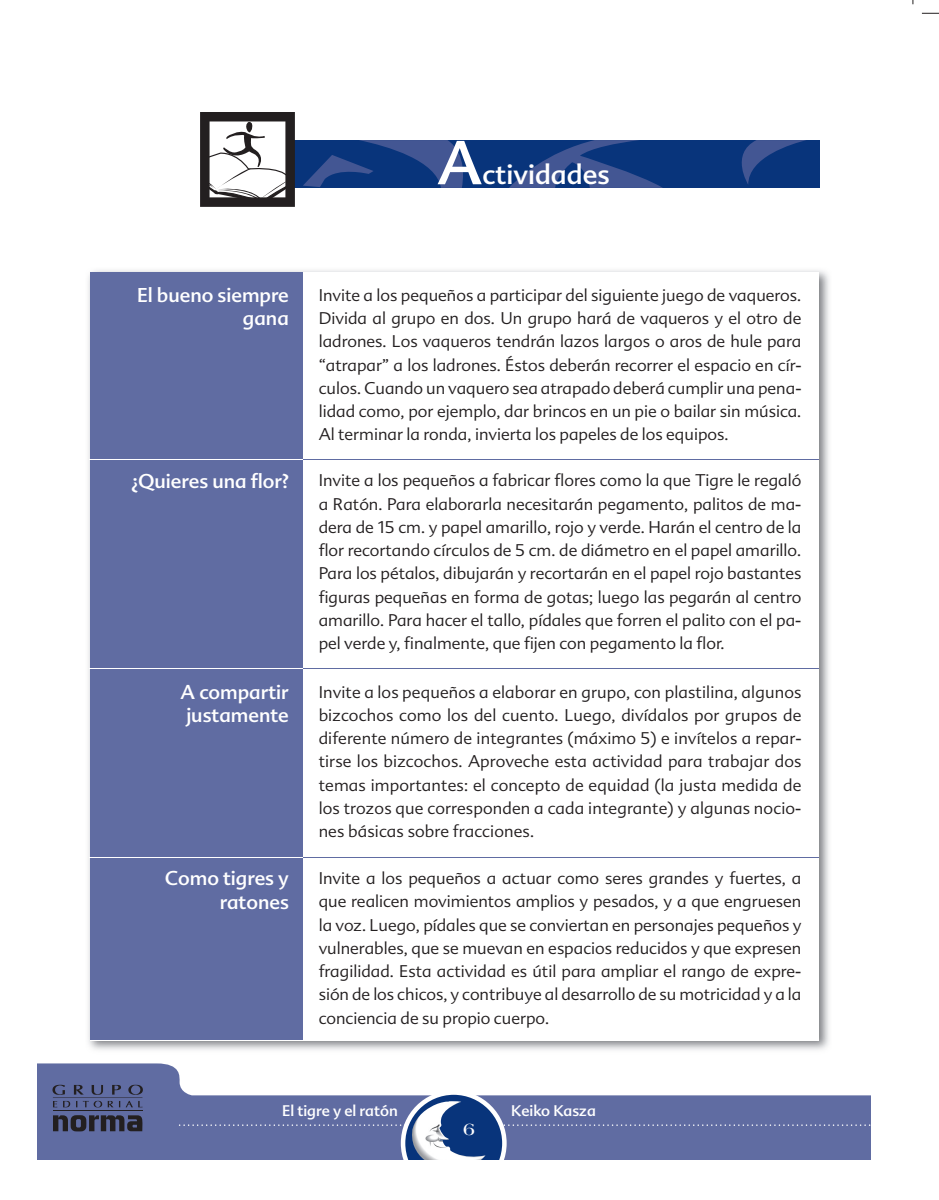
<style>
.page{position:relative;width:939px;height:1200px;background:#fff}
.page>*{position:absolute;margin:0;border:0;box-sizing:border-box;transform-origin:0 0}
.t1{font:60px "Advert";color:#fff}
.t2{font:27px "Advert";color:#fff}
.t3{font:19.5px/23.4px "Advert";color:#fff;text-align:right}
.t4{font:700 18px "Americana Std";color:#fff}
.t5{font:300 16.5px/23.2px "Advert";color:#231f20;text-align:justify}
.t6{font:15px "Advert";color:#fff}
</style>
<div class="page">
<svg style="left:37px;top:1063px;width:834px;height:96px"></svg>
<svg style="left:179px;top:1089px;width:691px;height:70px;background:#707bab"></svg>
<img style="left:411px;top:1100px;width:74px;height:59px">
<hr style="left:53px;top:1097px;width:89px;height:1px;background:#231f20">
<hr style="left:53px;top:1109px;width:89px;height:1px;background:#231f20">
<svg style="left:53px;top:1114px;width:89px;height:17px;background:#3a3c52"></svg>
<svg style="left:52px;top:1084px;width:91px;height:10px"></svg>
<svg style="left:53px;top:1100px;width:89px;height:7px"></svg>
<img style="left:88px;top:270px;width:741px;height:677px">
<img style="left:88px;top:947px;width:741px;height:103px">
<div style="left:90px;top:272px;width:728px;height:767px;background:#fff"></div>
<div style="left:90px;top:272px;width:212px;height:767px;background:#606ca2"></div>
<hr style="left:302px;top:459px;width:517px;height:1px;background:#606ca2">
<hr style="left:89px;top:459px;width:213px;height:1px;background:#fff">
<hr style="left:302px;top:668px;width:517px;height:1px;background:#606ca2">
<hr style="left:89px;top:668px;width:213px;height:1px;background:#fff">
<svg style="left:303px;top:140px;width:516px;height:48px;background:#183d81"></svg>
<svg style="left:200px;top:112px;width:95px;height:95px"></svg>
<hr style="left:302px;top:856px;width:517px;height:1px;background:#606ca2">
<hr style="left:89px;top:856px;width:213px;height:1px;background:#fff">
<svg style="left:922px;top:12px;width:17px;height:2px"></svg>
<h1 class="t1" style="left:437px;top:140px;width:47px">A</h1>
<h2 class="t2" style="left:482px;top:164px;width:129px">ctividades</h2>
<p class="t3" style="left:137px;top:285px;width:153px">El bueno siempre gana</p>
<p class="t5" style="left:319px;top:285px;width:484px">Invite a los pequeños a participar del siguiente juego de vaqueros.<br>Divida al grupo en dos. Un grupo hará de vaqueros y el otro de ladrones. Los vaqueros tendrán lazos largos o aros de hule para “atrapar” a los ladrones. Éstos deberán recorrer el espacio en cír&shy;culos. Cuando un vaquero sea atrapado deberá cumplir una pena&shy;lidad como, por ejemplo, dar brincos en un pie o bailar sin música.<br>Al terminar la ronda, invierta los papeles de los equipos.</p>
<p class="t3" style="left:131px;top:470px;width:159px">¿Quieres una flor?</p>
<p class="t5" style="left:319px;top:470px;width:484px">Invite a los pequeños a fabricar flores como la que Tigre le regaló a Ratón. Para elaborarla necesitarán pegamento, palitos de ma&shy;dera de 15 cm. y papel amarillo, rojo y verde. Harán el centro de la flor recortando círculos de 5 cm. de diámetro en el papel amarillo.<br>Para los pétalos, dibujarán y recortarán en el papel rojo bastantes figuras pequeñas en forma de gotas; luego las pegarán al centro amarillo. Para hacer el tallo, pídales que forren el palito con el pa&shy;pel verde y, finalmente, que fijen con pegamento la flor.</p>
<p class="t3" style="left:181px;top:682px;width:110px;text-align:left">A compartir justamente</p>
<p class="t5" style="left:319px;top:681px;width:484px">Invite a los pequeños a elaborar en grupo, con plastilina, algunos bizcochos como los del cuento. Luego, divídalos por grupos de diferente número de integrantes (máximo 5) e invítelos a repar&shy;tirse los bizcochos. Aproveche esta actividad para trabajar dos temas importantes: el concepto de equidad (la justa medida de los trozos que corresponden a cada integrante) y algunas nocio&shy;nes básicas sobre fracciones.</p>
<p class="t3" style="left:165px;top:868px;width:126px">Como tigres y ratones</p>
<p class="t5" style="left:319px;top:868px;width:484px">Invite a los pequeños a actuar como seres grandes y fuertes, a que realicen movimientos amplios y pesados, y a que engruesen la voz. Luego, pídales que se conviertan en personajes pequeños y vulnerables, que se muevan en espacios reducidos y que expresen fragilidad. Esta actividad es útil para ampliar el rango de expre&shy;sión de los chicos, y contribuye al desarrollo de su motricidad y a la conciencia de su propio cuerpo.</p>
<p class="t6" style="left:282px;top:1104px;width:117px">El tigre y el ratón</p>
<p class="t6" style="left:511px;top:1104px;width:86px">Keiko Kasza</p>
<p class="t4" style="left:463px;top:1121px;width:13px">6</p>
</div>
